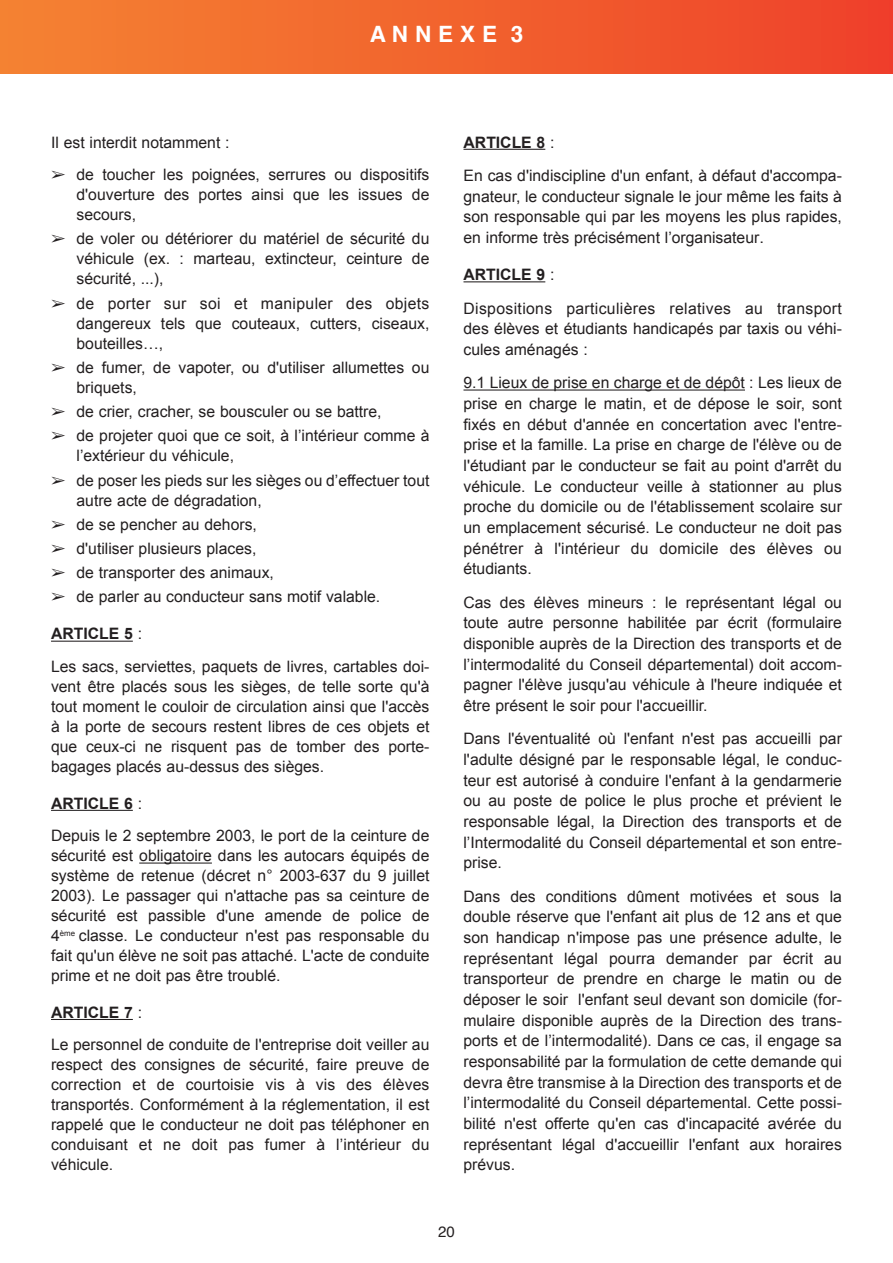
<style>
.page{position:relative;width:893px;height:1263px;background:#fff}
.page>*{position:absolute;margin:0;border:0;box-sizing:border-box;transform-origin:0 0}
.t1{font:700 22.5px "Helvetica";letter-spacing:.305em;color:#fff}
.t2{font:15.75px/20.7px "Arial";color:#231f20;text-align:justify}
.t3{font:15.75px/33.5px "Arial";letter-spacing:.02em;color:#231f20}
.t4{font:15px "Helvetica";color:#231f20}
.s1{font-weight:700}
</style>
<div class="page">
<div style="left:0;top:0;width:893px;height:74px;background:linear-gradient(to right,#f48432,#ef412a)"></div>
<hr style="left:51px;top:641px;width:82px;height:1px;background:#231f20">
<hr style="left:51px;top:810px;width:82px;height:1px;background:#231f20">
<hr style="left:139px;top:862px;width:73px;height:1px;background:#231f20">
<hr style="left:51px;top:1019px;width:82px;height:1px;background:#231f20">
<hr style="left:463px;top:149px;width:82px;height:1px;background:#231f20">
<hr style="left:463px;top:281px;width:82px;height:1px;background:#231f20">
<hr style="left:463px;top:389px;width:282px;height:2px;background:#231f20">
<h1 class="t1" style="left:370px;top:25px;width:155px">ANNEXE 3</h1>
<p class="t2" style="left:51px;top:132px;width:180px">Il est interdit notamment :</p>
<p class="t2" style="left:77px;top:165px;width:354px;line-height:20px;text-indent:-25px">➢ de toucher les poignées, serrures ou dispositifs d'ouverture des portes ainsi que les issues de secours,</p>
<p class="t2" style="left:77px;top:229px;width:354px;line-height:20px;text-indent:-25px">➢ de voler ou détériorer du matériel de sécurité du véhicule (ex. : marteau, extincteur, ceinture de sécurité, ...),</p>
<p class="t2" style="left:77px;top:293px;width:354px;line-height:20px;text-indent:-25px">➢ de porter sur soi et manipuler des objets dangereux tels que couteaux, cutters, ciseaux, bouteilles…,</p>
<p class="t2" style="left:77px;top:357px;width:354px;line-height:20px;text-indent:-25px">➢ de fumer, de vapoter, ou d'utiliser allumettes ou briquets,</p>
<p class="t2" style="left:51px;top:401px;width:332px">➢ de crier, cracher, se bousculer ou se battre,</p>
<p class="t2" style="left:77px;top:426px;width:354px;line-height:20px;text-indent:-25px">➢ de projeter quoi que ce soit, à l’intérieur comme à l’extérieur du véhicule,</p>
<p class="t2" style="left:77px;top:470px;width:354px;line-height:20px;text-indent:-25px">➢ de poser les pieds sur les sièges ou d’effectuer tout autre acte de dégradation,</p>
<p class="t2" style="left:51px;top:514px;width:207px">➢ de se pencher au dehors,</p>
<p class="t2" style="left:51px;top:538px;width:207px">➢ d'utiliser plusieurs places,</p>
<p class="t2" style="left:51px;top:562px;width:224px">➢ de transporter des animaux,</p>
<p class="t2" style="left:51px;top:587px;width:331px">➢ de parler au conducteur sans motif valable.</p>
<p class="t2" style="left:51px;top:618px;width:380px;line-height:32.7px"><span class="s1">ARTICLE 5</span> :<br>Les sacs, serviettes, paquets de livres, cartables doi-</p>
<p class="t2" style="left:51px;top:677px;width:380px;line-height:20px">vent être placés sous les sièges, de telle sorte qu'à tout moment le couloir de circulation ainsi que l'accès à la porte de secours restent libres de ces objets et que ceux-ci ne risquent pas de tomber des porte&shy;bagages placés au-dessus des sièges.</p>
<p class="t2" style="left:51px;top:787px;width:380px;line-height:32.7px"><span class="s1">ARTICLE 6</span> :<br>Depuis le 2 septembre 2003, le port de la ceinture de</p>
<p class="t2" style="left:51px;top:846px;width:380px;line-height:20px">sécurité est obligatoire dans les autocars équipés de système de retenue (décret n° 2003-637 du 9 juillet 2003). Le passager qui n'attache pas sa ceinture de sécurité est passible d'une amende de police de 4<sup>ème</sup> classe. Le conducteur n'est pas responsable du fait qu'un élève ne soit pas attaché. L'acte de conduite prime et ne doit pas être troublé.</p>
<p class="t2" style="left:51px;top:996px;width:380px;line-height:32.7px"><span class="s1">ARTICLE 7</span> :<br>Le personnel de conduite de l'entreprise doit veiller au</p>
<p class="t2" style="left:51px;top:1055px;width:380px;line-height:20px">respect des consignes de sécurité, faire preuve de correction et de courtoisie vis à vis des élèves transportés. Conformément à la réglementation, il est rappelé que le conducteur ne doit pas téléphoner en conduisant et ne doit pas fumer à l’intérieur du véhicule.</p>
<p class="t2" style="left:463px;top:125px;width:380px;line-height:33.5px"><span class="s1">ARTICLE 8</span> :<br>En cas d'indiscipline d'un enfant, à défaut d'accompa-</p>
<p class="t2" style="left:463px;top:186px;width:380px">gnateur, le conducteur signale le jour même les faits à son responsable qui par les moyens les plus rapides, en informe très précisément l’organisateur.</p>
<p class="t3" style="left:463px;top:258px;width:380px"><span class="s1">ARTICLE 9</span> :<br>Dispositions particulières relatives au transport</p>
<p class="t2" style="left:463px;top:318px;width:380px">des élèves et étudiants handicapés par taxis ou véhi&shy;cules aménagés :</p>
<p class="t2" style="left:463px;top:372px;width:380px">9.1 Lieux de prise en charge et de dépôt : Les lieux de prise en charge le matin, et de dépose le soir, sont fixés en début d'année en concertation avec l'entre&shy;prise et la famille. La prise en charge de l'élève ou de l'étudiant par le conducteur se fait au point d'arrêt du véhicule. Le conducteur veille à stationner au plus proche du domicile ou de l'établissement scolaire sur un emplacement sécurisé. Le conducteur ne doit pas pénétrer à l'intérieur du domicile des élèves ou étudiants.</p>
<p class="t2" style="left:463px;top:592px;width:380px">Cas des élèves mineurs : le représentant légal ou toute autre personne habilitée par écrit (formulaire disponible auprès de la Direction des transports et de l’intermodalité du Conseil départemental) doit accom&shy;pagner l'élève jusqu'au véhicule à l'heure indiquée et être présent le soir pour l'accueillir.</p>
<p class="t2" style="left:463px;top:728px;width:380px">Dans l'éventualité où l'enfant n'est pas accueilli par l'adulte désigné par le responsable légal, le conduc&shy;teur est autorisé à conduire l'enfant à la gendarmerie ou au poste de police le plus proche et prévient le responsable légal, la Direction des transports et de l’Intermodalité du Conseil départemental et son entre&shy;prise.</p>
<p class="t2" style="left:463px;top:886px;width:380px">Dans des conditions dûment motivées et sous la double réserve que l'enfant ait plus de 12 ans et que son handicap n'impose pas une présence adulte, le représentant légal pourra demander par écrit au transporteur de prendre en charge le matin ou de déposer le soir l'enfant seul devant son domicile (for&shy;mulaire disponible auprès de la Direction des trans&shy;ports et de l’intermodalité). Dans ce cas, il engage sa responsabilité par la formulation de cette demande qui devra être transmise à la Direction des transports et de l’intermodalité du Conseil départemental. Cette possi&shy;bilité n'est offerte qu'en cas d'incapacité avérée du représentant légal d'accueillir l'enfant aux horaires prévus.</p>
<p class="t4" style="left:438px;top:1226px;width:18px">20</p>
</div>
